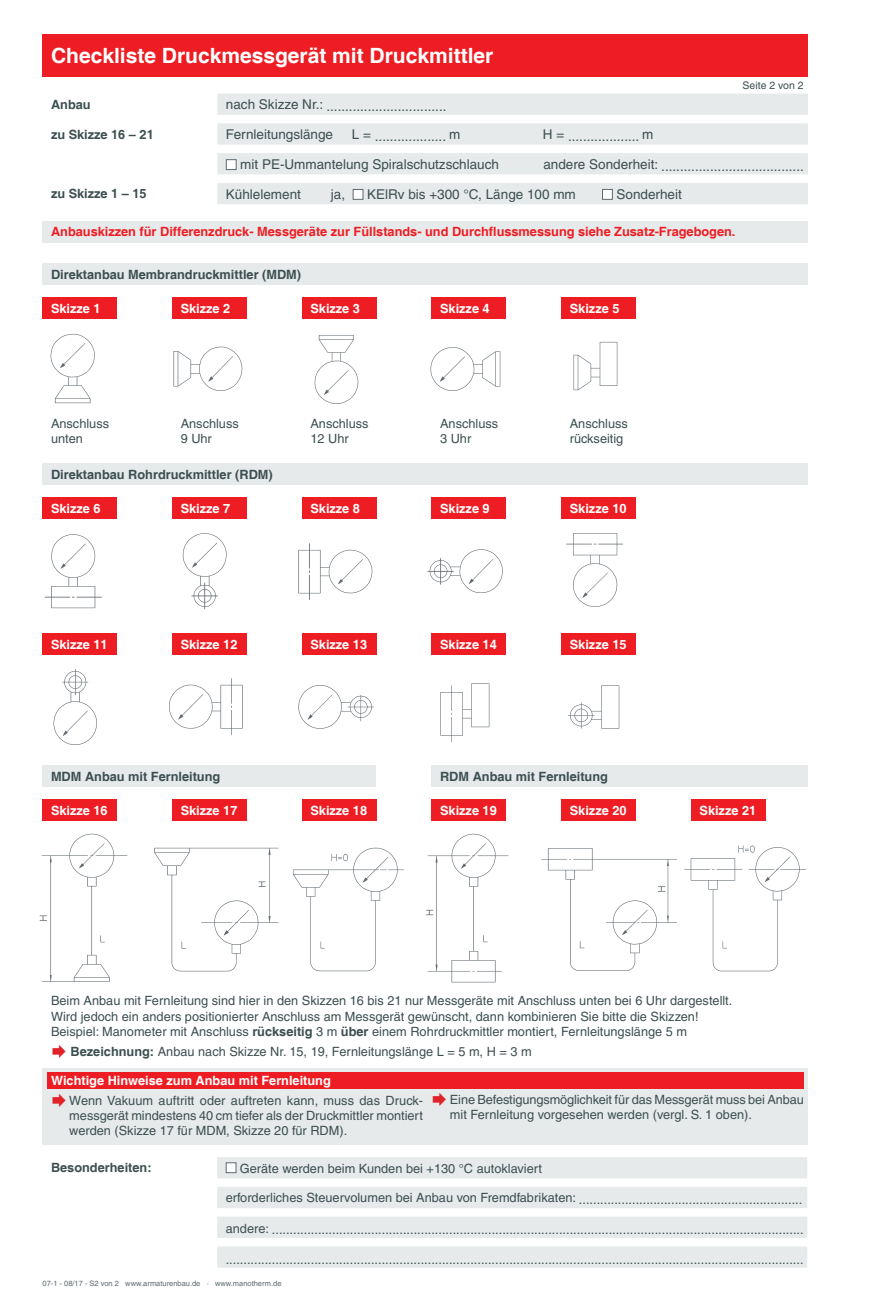
<style>
.page{position:relative;width:893px;height:1306px;background:#fff}
.page>*{position:absolute;margin:0;border:0;box-sizing:border-box;transform-origin:0 0}
.t1{font:700 21px "Helvetica";color:#fff}
.t2{font:13.5px "Helvetica";color:#3d4f51}
.t3{font:12.75px/15.3px "Helvetica";color:#3d4f51}
.t4{font:700 12.75px "Helvetica";color:#fff}
.t5{font:700 12.75px "Helvetica";color:#3d4f51}
.t6{font:700 12.75px "Helvetica";color:#ee1d23}
.t7{font:10.5px "Helvetica";color:#3d4f51}
.t8{font:7.5px "Helvetica";color:#5f696f}
.s1{font-weight:700}
</style>
<div class="page">
<div style="left:43px;top:34px;width:765px;height:43px;background:#ee1d23"></div>
<svg style="left:217px;top:94px;width:591px;height:110px;fill:#e6eaeb"></svg>
<div style="left:226px;top:159px;width:11px;height:11px;background:#fff;border:1px solid #5f696f"></div>
<div style="left:353px;top:189px;width:10px;height:11px;background:#fff;border:1px solid #5f696f"></div>
<div style="left:602px;top:189px;width:11px;height:11px;background:#fff;border:1px solid #5f696f"></div>
<div style="left:43px;top:221px;width:765px;height:21px;background:#e6eaeb"></div>
<div style="left:43px;top:264px;width:765px;height:21px;background:#e6eaeb"></div>
<hr style="left:51px;top:279px;width:250px;height:1px;background:#e1e5e7">
<div style="left:43px;top:298px;width:74px;height:21px;background:#ee1d23"></div>
<div style="left:43px;top:497px;width:74px;height:22px;background:#ee1d23"></div>
<div style="left:43px;top:634px;width:74px;height:21px;background:#ee1d23"></div>
<div style="left:43px;top:799px;width:74px;height:22px;background:#ee1d23"></div>
<div style="left:172px;top:298px;width:75px;height:21px;background:#ee1d23"></div>
<div style="left:172px;top:497px;width:75px;height:22px;background:#ee1d23"></div>
<div style="left:172px;top:634px;width:75px;height:21px;background:#ee1d23"></div>
<div style="left:172px;top:799px;width:75px;height:22px;background:#ee1d23"></div>
<div style="left:302px;top:298px;width:74px;height:21px;background:#ee1d23"></div>
<div style="left:302px;top:497px;width:74px;height:22px;background:#ee1d23"></div>
<div style="left:302px;top:634px;width:74px;height:21px;background:#ee1d23"></div>
<div style="left:302px;top:799px;width:74px;height:22px;background:#ee1d23"></div>
<div style="left:432px;top:298px;width:74px;height:21px;background:#ee1d23"></div>
<div style="left:432px;top:497px;width:74px;height:22px;background:#ee1d23"></div>
<div style="left:432px;top:634px;width:74px;height:21px;background:#ee1d23"></div>
<div style="left:432px;top:799px;width:74px;height:22px;background:#ee1d23"></div>
<div style="left:561px;top:298px;width:75px;height:21px;background:#ee1d23"></div>
<div style="left:561px;top:497px;width:75px;height:22px;background:#ee1d23"></div>
<div style="left:561px;top:634px;width:75px;height:21px;background:#ee1d23"></div>
<div style="left:561px;top:799px;width:75px;height:22px;background:#ee1d23"></div>
<div style="left:691px;top:799px;width:74px;height:22px;background:#ee1d23"></div>
<img style="left:314px;top:335px;width:45px;height:69px">
<img style="left:173px;top:346px;width:70px;height:45px">
<img style="left:50px;top:333px;width:45px;height:71px">
<img style="left:430px;top:347px;width:71px;height:44px">
<img style="left:573px;top:341px;width:45px;height:50px">
<img style="left:182px;top:533px;width:45px;height:77px">
<img style="left:45px;top:534px;width:57px;height:75px">
<img style="left:298px;top:543px;width:75px;height:57px">
<img style="left:427px;top:549px;width:76px;height:44px">
<img style="left:566px;top:533px;width:56px;height:74px">
<img style="left:53px;top:669px;width:44px;height:76px">
<img style="left:169px;top:678px;width:74px;height:58px">
<img style="left:298px;top:685px;width:76px;height:44px">
<img style="left:440px;top:683px;width:50px;height:60px">
<img style="left:567px;top:685px;width:53px;height:44px">
<img style="left:426px;top:833px;width:83px;height:150px">
<img style="left:39px;top:833px;width:88px;height:149px">
<div style="left:43px;top:463px;width:765px;height:22px;background:#e6eaeb"></div>
<hr style="left:51px;top:478px;width:222px;height:1px;background:#e1e5e7">
<div style="left:43px;top:765px;width:333px;height:22px;background:#e6eaeb"></div>
<hr style="left:51px;top:780px;width:169px;height:1px;background:#e1e5e7">
<div style="left:432px;top:765px;width:376px;height:22px;background:#e6eaeb"></div>
<hr style="left:440px;top:780px;width:168px;height:1px;background:#e1e5e7">
<div style="left:43px;top:1067px;width:765px;height:77px;background:#e6eaeb"></div>
<div style="left:47px;top:1071px;width:757px;height:17px;background:#ee1d23"></div>
<svg style="left:217px;top:1157px;width:590px;height:110px;fill:#e6eaeb"></svg>
<div style="left:226px;top:1162px;width:10px;height:10px;background:#fff;border:1px solid #5f696f"></div>
<img style="left:684px;top:845px;width:122px;height:127px">
<img style="left:154px;top:847px;width:125px;height:125px">
<img style="left:541px;top:848px;width:136px;height:123px">
<img style="left:292px;top:847px;width:112px;height:125px">
<h1 class="t1" style="left:51px;top:43px;width:444px">Checkliste Druckmessgerät mit Druckmittler</h1>
<p class="t7" style="left:743px;top:79px;width:63px">Seite 2 von 2</p>
<p class="t5" style="left:51px;top:97px;width:41px">Anbau</p>
<p class="t2" style="left:226px;top:98px;width:222px">nach Skizze Nr.: ................................</p>
<p class="t5" style="left:51px;top:126px;width:104px">zu Skizze 16 – 21</p>
<p class="t2" style="left:226px;top:127px;width:109px">Fernleitungslänge</p>
<p class="t2" style="left:352px;top:128px;width:110px">L = ................... m</p>
<p class="t2" style="left:543px;top:128px;width:112px">H = ................... m</p>
<p class="t2" style="left:240px;top:156px;width:260px">mit PE-Ummantelung Spiralschutzschlauch</p>
<p class="t2" style="left:543px;top:158px;width:262px">andere Sonderheit: ......................................</p>
<p class="t5" style="left:51px;top:186px;width:97px">zu Skizze 1 – 15</p>
<p class="t2" style="left:226px;top:186px;width:77px">Kühlelement</p>
<p class="t2" style="left:331px;top:186px;width:16px">ja,</p>
<p class="t2" style="left:367px;top:186px;width:210px">KElRv bis +300 °C, Länge 100 mm</p>
<p class="t2" style="left:616px;top:186px;width:67px">Sonderheit</p>
<p class="t6" style="left:51px;top:224px;width:686px">Anbauskizzen für Differenzdruck- Messgeräte zur Füllstands- und Durchflussmessung siehe Zusatz-Fragebogen.</p>
<p class="t5" style="left:51px;top:267px;width:252px">Direktanbau Membrandruckmittler (MDM)</p>
<p class="t4" style="left:51px;top:301px;width:51px">Skizze 1</p>
<p class="t4" style="left:181px;top:301px;width:51px">Skizze 2</p>
<p class="t4" style="left:310px;top:301px;width:51px">Skizze 3</p>
<p class="t4" style="left:440px;top:301px;width:51px">Skizze 4</p>
<p class="t4" style="left:570px;top:301px;width:51px">Skizze 5</p>
<p class="t3" style="left:51px;top:415px;width:60px">Anschluss unten</p>
<p class="t3" style="left:181px;top:415px;width:60px">Anschluss<br>9 Uhr</p>
<p class="t3" style="left:310px;top:415px;width:60px">Anschluss<br>12 Uhr</p>
<p class="t3" style="left:440px;top:415px;width:60px">Anschluss<br>3 Uhr</p>
<p class="t3" style="left:570px;top:415px;width:60px">Anschluss rückseitig</p>
<p class="t5" style="left:51px;top:466px;width:223px">Direktanbau Rohrdruckmittler (RDM)</p>
<p class="t4" style="left:51px;top:500px;width:51px">Skizze 6</p>
<p class="t4" style="left:181px;top:500px;width:51px">Skizze 7</p>
<p class="t4" style="left:310px;top:500px;width:51px">Skizze 8</p>
<p class="t4" style="left:440px;top:500px;width:51px">Skizze 9</p>
<p class="t4" style="left:570px;top:500px;width:58px">Skizze 10</p>
<p class="t4" style="left:51px;top:637px;width:58px">Skizze 11</p>
<p class="t4" style="left:181px;top:637px;width:58px">Skizze 12</p>
<p class="t4" style="left:310px;top:637px;width:58px">Skizze 13</p>
<p class="t4" style="left:440px;top:637px;width:58px">Skizze 14</p>
<p class="t4" style="left:570px;top:637px;width:58px">Skizze 15</p>
<p class="t5" style="left:51px;top:768px;width:171px">MDM Anbau mit Fernleitung</p>
<p class="t5" style="left:440px;top:768px;width:169px">RDM Anbau mit Fernleitung</p>
<p class="t4" style="left:51px;top:802px;width:58px">Skizze 16</p>
<p class="t4" style="left:181px;top:802px;width:58px">Skizze 17</p>
<p class="t4" style="left:310px;top:802px;width:58px">Skizze 18</p>
<p class="t4" style="left:440px;top:802px;width:58px">Skizze 19</p>
<p class="t4" style="left:570px;top:802px;width:58px">Skizze 20</p>
<p class="t4" style="left:699px;top:802px;width:58px">Skizze 21</p>
<p class="t3" style="left:51px;top:993px;width:683px">Beim Anbau mit Fernleitung sind hier in den Skizzen 16 bis 21 nur Messgeräte mit Anschluss unten bei 6 Uhr dargestellt.<br>Wird jedoch ein anders positionierter Anschluss am Messgerät gewünscht, dann kombinieren Sie bitte die Skizzen!<br>Beispiel: Manometer mit Anschluss <span class="s1">rückseitig</span> 3 m <span class="s1">über</span> einem Rohrdruckmittler montiert, Fernleitungslänge 5 m</p>
<p class="t3" style="left:71px;top:1043px;width:463px"><span class="s1">Bezeichnung:</span> Anbau nach Skizze Nr. 15, 19, Fernleitungslänge L = 5 m, H = 3 m</p>
<p class="t4" style="left:51px;top:1072px;width:281px">Wichtige Hinweise zum Anbau mit Fernleitung</p>
<p class="t3" style="left:69px;top:1092px;width:355px;text-align:justify">Wenn Vakuum auftritt oder auftreten kann, muss das Druck&shy;messgerät mindestens 40 cm tiefer als der Druckmittler montiert werden (Skizze 17 für MDM, Skizze 20 für RDM).</p>
<p class="t3" style="left:450px;top:1091px;width:355px">Eine Befestigungsmöglichkeit für das Messgerät muss bei Anbau mit Fernleitung vorgesehen werden (vergl. S. 1 oben).</p>
<p class="t5" style="left:51px;top:1160px;width:102px">Besonderheiten:</p>
<p class="t3" style="left:240px;top:1160px;width:304px">Geräte werden beim Kunden bei +130 °C autoklaviert</p>
<p class="t3" style="left:226px;top:1191px;width:578px">erforderliches Steuervolumen bei Anbau von Fremdfabrikaten: ...............................................................</p>
<p class="t3" style="left:226px;top:1221px;width:579px">andere: ......................................................................................................................................................</p>
<p class="t3" style="left:226px;top:1251px;width:579px">...................................................................................................................................................................</p>
<p class="t8" style="left:43px;top:1279px;width:240px">07-1 - 08/17 - S2 von 2 www.armaturenbau.de · www.manotherm.de</p>
</div>
